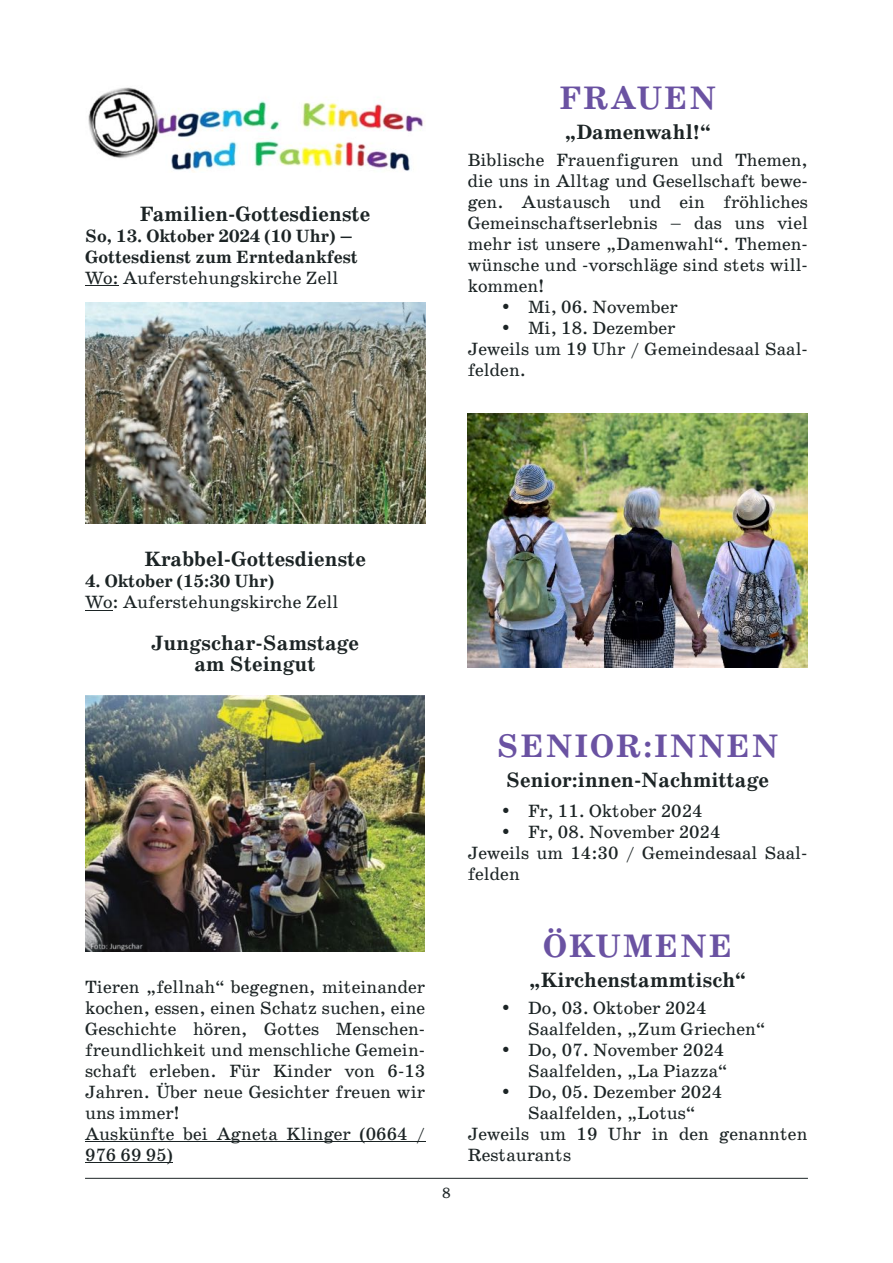
<style>
.page{position:relative;width:893px;height:1263px;background:#fff}
.page>*{position:absolute;margin:0;border:0;box-sizing:border-box;transform-origin:0 0}
.t1{font:700 33px "School";letter-spacing:.055em;color:#6a52a2}
.t2{font:700 21px/21px "School";color:#1c2425;text-align:center}
.t3{font:18px/21px "School";color:#1c2425}
.t4{font:700 18px/21px "School";color:#1c2425}
.t5{font:15px "School";color:#1c2425}
</style>
<div class="page">
<hr style="left:85px;top:1178px;width:723px;height:1px;background:#1c2425">
<img style="left:88px;top:87px;width:337px;height:85px">
<hr style="left:85px;top:285px;width:34px;height:1px;background:#1c2425">
<svg style="left:85px;top:610px;width:28px;height:1px"></svg>
<hr style="left:85px;top:1141px;width:340px;height:1px;background:#1c2425">
<hr style="left:85px;top:1162px;width:88px;height:1px;background:#1c2425">
<img style="left:85px;top:303px;width:340px;height:221px">
<img style="left:85px;top:695px;width:340px;height:256px">
<img style="left:468px;top:413px;width:340px;height:254px">
<p class="t2" style="left:140px;top:204px;width:232px">Familien-Gottesdienste</p>
<p class="t4" style="left:85px;top:226px;width:274px">So, 13. Oktober 2024 (10 Uhr) –<br>Gottesdienst zum Erntedankfest</p>
<p class="t3" style="left:85px;top:268px;width:255px">Wo: Auferstehungskirche Zell</p>
<h1 class="t1" style="left:559px;top:82px;width:158px">FRAUEN</h1>
<p class="t2" style="left:565px;top:122px;width:147px">„Damenwahl!“</p>
<p class="t3" style="left:468px;top:150px;width:342px;text-align:justify">Biblische Frauenfiguren und Themen, die uns in Alltag und Gesellschaft bewe&shy;gen. Austausch und ein fröhliches Gemeinschaftserlebnis – das uns viel mehr ist unsere „Damenwahl“. Themen&shy;wünsche und -vorschläge sind stets will&shy;kommen!</p>
<p class="t3" style="left:502px;top:297px;width:178px">• Mi, 06. November</p>
<p class="t3" style="left:468px;top:318px;width:342px;text-indent:34px">• Mi, 18. Dezember<br>Jeweils um 19 Uhr / Gemeindesaal Saal&shy;felden.</p>
<p class="t2" style="left:144px;top:550px;width:223px">Krabbel-Gottesdienste</p>
<p class="t4" style="left:85px;top:571px;width:190px">4. Oktober (15:30 Uhr)</p>
<p class="t3" style="left:85px;top:592px;width:255px">Wo: Auferstehungskirche Zell</p>
<p class="t2" style="left:151px;top:634px;width:210px">Jungschar-Samstage am Steingut</p>
<h1 class="t1" style="left:497px;top:731px;width:283px">SENIOR:INNEN</h1>
<p class="t2" style="left:506px;top:771px;width:264px">Senior:innen-Nachmittage</p>
<p class="t3" style="left:502px;top:802px;width:202px">• Fr, 11. Oktober 2024</p>
<p class="t3" style="left:468px;top:823px;width:341px;text-indent:34px">• Fr, 08. November 2024<br>Jeweils um 14:30 / Gemeindesaal Saal&shy;felden</p>
<p class="t3" style="left:85px;top:977px;width:342px">Tieren „fellnah“ begegnen, miteinander kochen, essen, einen Schatz suchen, eine<br>Geschichte hören, Gottes Menschen&shy;freundlichkeit und menschliche Gemein&shy;schaft erleben. Für Kinder von 6-13<br>Jahren. Über neue Gesichter freuen wir uns immer!<br>Auskünfte bei Agneta Klinger (0664 /<br>976 69 95)</p>
<p class="t5" style="left:442px;top:1186px;width:10px">8</p>
<h1 class="t1" style="left:543px;top:931px;width:191px">ÖKUMENE</h1>
<p class="t2" style="left:529px;top:970px;width:218px">„Kirchenstammtisch“</p>
<p class="t3" style="left:528px;top:998px;width:238px;text-indent:-26px">• Do, 03. Oktober 2024<br>Saalfelden, „Zum Griechen“</p>
<p class="t3" style="left:502px;top:1040px;width:227px;text-align:right">• Do, 07. November 2024<br>Saalfelden, „La Piazza“</p>
<p class="t3" style="left:502px;top:1082px;width:222px">• Do, 05. Dezember 2024</p>
<p class="t3" style="left:528px;top:1103px;width:169px">Saalfelden, „Lotus“</p>
<p class="t3" style="left:468px;top:1124px;width:341px">Jeweils um 19 Uhr in den genannten</p>
<p class="t3" style="left:468px;top:1145px;width:105px">Restaurants</p>
</div>
